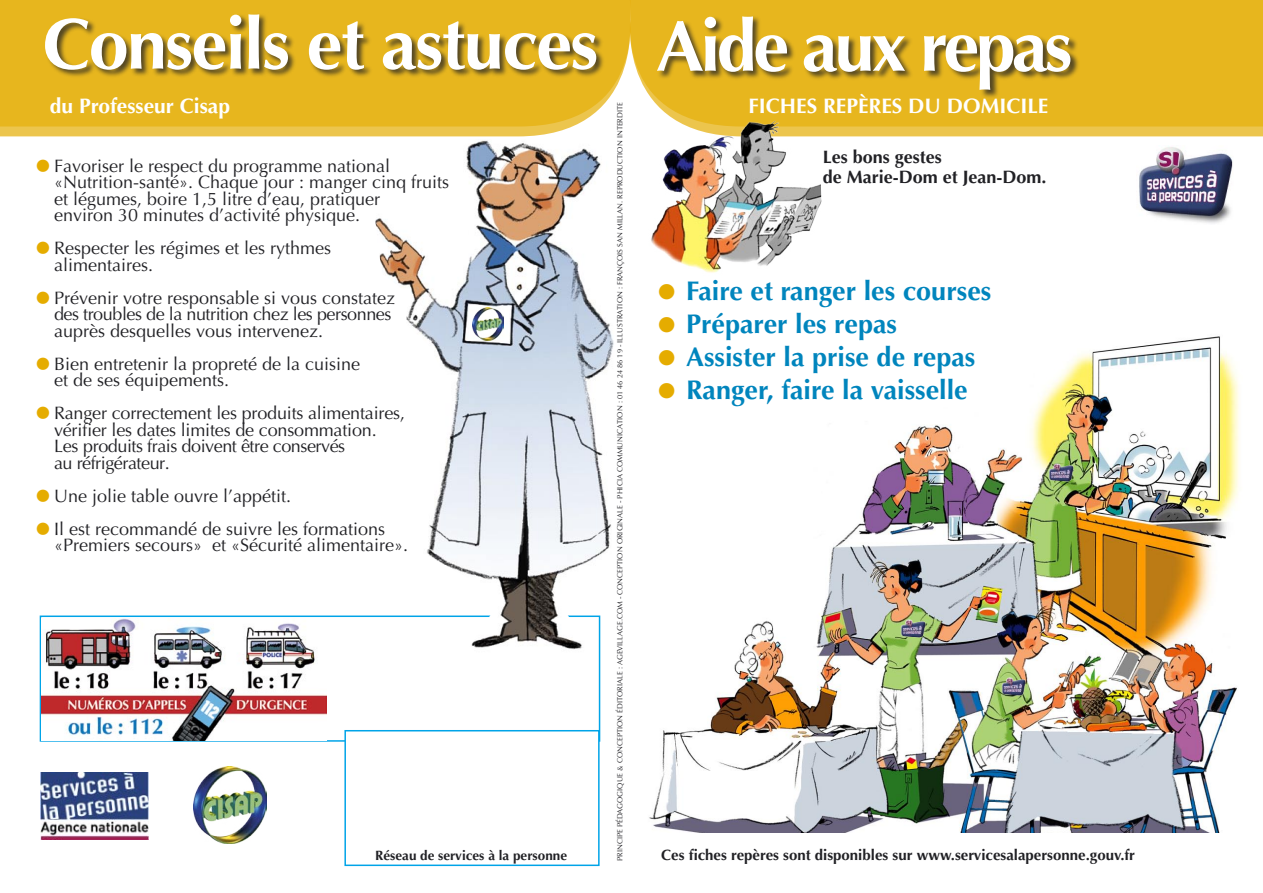
<style>
.page{position:relative;width:1263px;height:893px;background:#fff}
.page>*{position:absolute;margin:0;border:0;box-sizing:border-box;transform-origin:0 0}
.t1{font:700 72px "Optima";letter-spacing:-.025em;color:#fff}
.t2{font:700 72px "Optima";letter-spacing:-.05em;color:#fff}
.t3{font:45px "Optima";color:#e5ac00}
.t4{font:36px "Optima";color:#e5ac00}
.t5{font:700 27px "Optima";color:#0085bd}
.t6{font:700 21px "Optima";color:#fff}
.t7{font:18px/16.5px "Optima";color:#212125}
.t8{font:18px "Optima";letter-spacing:-.025em;color:#212125}
.t9{font:700 18px "Optima";color:#212125}
.t10{font:700 15px "Optima";color:#212125}
.t11{font:700 13.5px "Optima";color:#212125}
.t12{font:7.5px "Optima";color:#212125}
</style>
<div class="page">
<img style="left:649px;top:336px;width:590px;height:497px">
<img style="left:1048px;top:463px;width:25px;height:20px">
<img style="left:901px;top:619px;width:24px;height:20px">
<div style="left:40px;top:615px;width:560px;height:127px;border:2px solid #00a4e8"></div>
<div style="left:345px;top:731px;width:254px;height:134px;background:#fff"></div>
<div style="left:344px;top:730px;width:256px;height:136px;border:2px solid #00a4e8"></div>
<svg style="left:0;top:126px;width:573px;height:10px;background:#ecc54f"></svg>
<svg style="left:823px;top:126px;width:440px;height:10px;background:#ebc44a"></svg>
<div style="left:0;top:0;width:627px;height:126px;background:#e7b61e"></div>
<div style="left:627px;top:0;width:636px;height:126px;background:#e7b61e"></div>
<div style="left:657px;top:15px;width:423px;height:84px;background:#212125;opacity:.75"></div>
<div style="left:44px;top:13px;width:562px;height:66px;background:#212125;opacity:.75"></div>
<img style="left:41px;top:618px;width:285px;height:122px">
<img style="left:374px;top:140px;width:240px;height:512px">
<img style="left:193px;top:767px;width:74px;height:76px">
<img style="left:40px;top:772px;width:108px;height:67px">
<img style="left:1139px;top:147px;width:94px;height:77px">
<img style="left:642px;top:116px;width:181px;height:157px">
<img style="left:472px;top:308px;width:32px;height:33px">
<img style="left:1001px;top:677px;width:25px;height:20px">
<p class="t1" style="left:43px;top:2px;width:557px">Conseils et astuces</p>
<p class="t6" style="left:50px;top:94px;width:182px">du Professeur Cisap</p>
<p class="t12" style="left:615px;top:861px;width:760px;rotate:-90deg">PRINCIPE PÉDAGOGIQUE &amp; CONCEPTION ÉDITORIALE : AGEVILLAGE.COM - CONCEPTION ORIGINALE - PHICIA COMMUNICATION : 01 46 24 86 19 - ILLUSTRATION : FRANÇOIS SAN MILLAN. REPRODUCTION INTERDITE</p>
<p class="t2" style="left:656px;top:4px;width:418px">Aide aux repas</p>
<p class="t6" style="left:748px;top:94px;width:301px">FICHES REPÈRES DU DOMICILE</p>
<p class="t9" style="left:823px;top:146px;width:121px">Les bons gestes</p>
<p class="t7" style="left:54px;top:157px;width:338px">Favoriser le respect du programme national</p>
<p class="t7" style="left:54px;top:174px;width:397px">«Nutrition-santé». Chaque jour : manger cinq fruits et légumes, boire 1,5 litre d’eau, pratiquer</p>
<p class="t7" style="left:54px;top:207px;width:308px">environ 30 minutes d’activité physique.</p>
<p class="t7" style="left:54px;top:240px;width:279px">Respecter les régimes et les rythmes</p>
<p class="t7" style="left:54px;top:256px;width:101px">alimentaires.</p>
<p class="t7" style="left:54px;top:289px;width:343px">Prévenir votre responsable si vous constatez</p>
<p class="t8" style="left:54px;top:303px;width:339px">des troubles de la nutrition chez les personnes</p>
<p class="t7" style="left:54px;top:322px;width:271px">auprès desquelles vous intervenez.</p>
<p class="t7" style="left:54px;top:355px;width:308px">Bien entretenir la propreté de la cuisine</p>
<p class="t7" style="left:54px;top:372px;width:177px">et de ses équipements.</p>
<p class="t7" style="left:54px;top:405px;width:352px">Ranger correctement les produits alimentaires,</p>
<p class="t7" style="left:54px;top:421px;width:324px">vérifier les dates limites de consommation.</p>
<p class="t8" style="left:54px;top:435px;width:293px">Les produits frais doivent être conservés</p>
<p class="t8" style="left:54px;top:452px;width:117px">au réfrigérateur.</p>
<p class="t7" style="left:54px;top:487px;width:239px">Une jolie table ouvre l’appétit.</p>
<p class="t7" style="left:54px;top:520px;width:333px">Il est recommandé de suivre les formations</p>
<p class="t7" style="left:54px;top:537px;width:356px">«Premiers secours» et «Sécurité alimentaire».</p>
<p class="t4" style="left:32px;top:145px;width:23px">•</p>
<p class="t9" style="left:823px;top:166px;width:225px">de Marie-Dom et Jean-Dom.</p>
<p class="t4" style="left:32px;top:227px;width:23px">•</p>
<p class="t4" style="left:32px;top:277px;width:23px">•</p>
<p class="t5" style="left:686px;top:275px;width:307px">Faire et ranger les courses</p>
<p class="t5" style="left:686px;top:308px;width:212px">Préparer les repas</p>
<p class="t5" style="left:686px;top:341px;width:291px">Assister la prise de repas</p>
<p class="t5" style="left:686px;top:374px;width:283px">Ranger, faire la vaisselle</p>
<p class="t3" style="left:653px;top:266px;width:29px">•</p>
<p class="t3" style="left:653px;top:299px;width:29px">•</p>
<p class="t3" style="left:653px;top:332px;width:29px">•</p>
<p class="t3" style="left:653px;top:365px;width:29px">•</p>
<p class="t4" style="left:32px;top:343px;width:23px">•</p>
<p class="t4" style="left:32px;top:392px;width:23px">•</p>
<p class="t4" style="left:32px;top:475px;width:23px">•</p>
<p class="t4" style="left:32px;top:508px;width:23px">•</p>
<p class="t11" style="left:375px;top:847px;width:193px">Réseau de services à la personne</p>
<p class="t10" style="left:661px;top:846px;width:475px">Ces fiches repères sont disponibles sur www.servicesalapersonne.gouv.fr</p>
</div>
